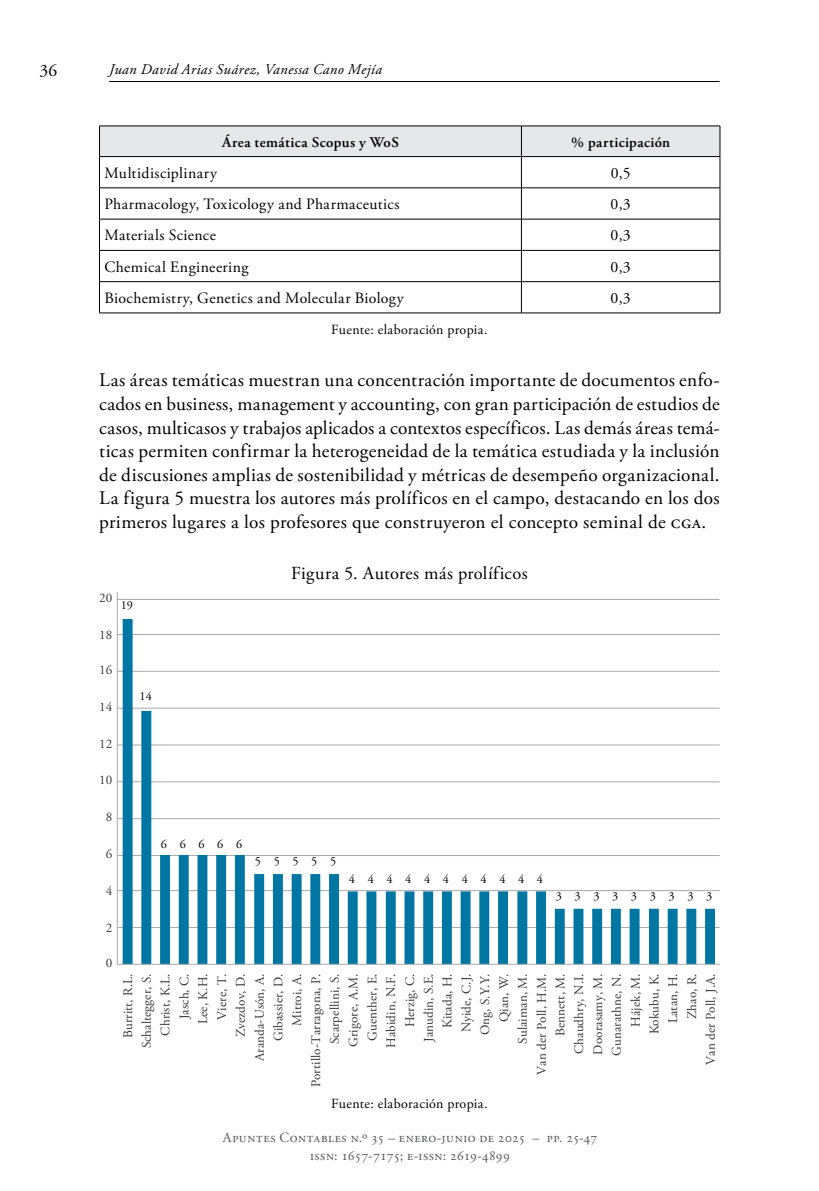
<style>
.page{position:relative;width:819px;height:1191px;background:#fff}
.page>*{position:absolute;margin:0;border:0;box-sizing:border-box;transform-origin:0 0}
.Body_sin{font:19.25px/23.6px "Adobe Garamond Pro";letter-spacing:.005em;color:#000;text-align:justify}
.Tit_Tab{font:18.38px "Adobe Garamond Pro";color:#000}
.t1{font:17.5px "Adobe Garamond Pro";color:#000}
.Body_Tab{font:15.75px "Adobe Garamond Pro";letter-spacing:.015em;color:#000}
.t2{font:italic 14.88px "Adobe Garamond Pro";letter-spacing:.03em;color:#000}
.Encabezado_Tab{font:600 14.88px "Adobe Garamond Pro";letter-spacing:.03em;color:#000}
.t3{font:14px/17.5px "Adobe Garamond Pro";letter-spacing:.025em;color:#58595b;text-align:center}
.Fuente_tab{font:14px "Adobe Garamond Pro";color:#000}
.t4{font:13.12px/18.7px "Adobe Garamond Pro";letter-spacing:.01em;color:#39393a;text-align:right}
.t5{font:12.25px "Adobe Garamond Pro";letter-spacing:1.035em;color:#000}
</style>
<div class="page">
<hr style="left:109px;top:81px;width:610px;height:1px;background:#000">
<div style="left:100px;top:127px;width:619px;height:29px;background:#e6e7e8"></div>
<hr style="left:99px;top:126px;width:422px;height:1px;background:#000">
<hr style="left:99px;top:126px;width:1px;height:30px;background:#000">
<hr style="left:521px;top:126px;width:199px;height:1px;background:#000">
<hr style="left:521px;top:126px;width:1px;height:30px;background:#000">
<hr style="left:719px;top:126px;width:1px;height:30px;background:#000">
<hr style="left:99px;top:156px;width:422px;height:1px;background:#000">
<hr style="left:99px;top:157px;width:1px;height:31px;background:#000">
<hr style="left:521px;top:156px;width:199px;height:1px;background:#000">
<hr style="left:521px;top:157px;width:1px;height:31px;background:#000">
<hr style="left:719px;top:157px;width:1px;height:31px;background:#000">
<hr style="left:99px;top:187px;width:422px;height:1px;background:#000">
<hr style="left:99px;top:188px;width:1px;height:31px;background:#000">
<hr style="left:521px;top:187px;width:199px;height:1px;background:#000">
<hr style="left:521px;top:188px;width:1px;height:31px;background:#000">
<hr style="left:719px;top:188px;width:1px;height:31px;background:#000">
<hr style="left:99px;top:219px;width:422px;height:1px;background:#000">
<hr style="left:99px;top:219px;width:1px;height:31px;background:#000">
<hr style="left:521px;top:219px;width:199px;height:1px;background:#000">
<hr style="left:521px;top:219px;width:1px;height:31px;background:#000">
<hr style="left:719px;top:219px;width:1px;height:31px;background:#000">
<hr style="left:99px;top:250px;width:422px;height:1px;background:#000">
<hr style="left:99px;top:251px;width:1px;height:30px;background:#000">
<hr style="left:521px;top:250px;width:199px;height:1px;background:#000">
<hr style="left:521px;top:251px;width:1px;height:30px;background:#000">
<hr style="left:719px;top:251px;width:1px;height:30px;background:#000">
<hr style="left:99px;top:281px;width:422px;height:1px;background:#000">
<hr style="left:99px;top:282px;width:1px;height:31px;background:#000">
<hr style="left:521px;top:281px;width:199px;height:1px;background:#000">
<hr style="left:521px;top:282px;width:1px;height:31px;background:#000">
<hr style="left:719px;top:282px;width:1px;height:31px;background:#000">
<hr style="left:99px;top:313px;width:422px;height:1px;background:#000">
<hr style="left:521px;top:313px;width:199px;height:1px;background:#000">
<svg style="left:117px;top:592px;width:603px;height:372px"></svg>
<p class="t1" style="left:39px;top:59px;width:19px">36</p>
<p class="t2" style="left:109px;top:60px;width:274px">Juan David Arias Suárez, Vanessa Cano Mejía</p>
<p class="Encabezado_Tab" style="left:222px;top:133px;width:178px">Área temática Scopus y WoS</p>
<p class="Encabezado_Tab" style="left:571px;top:133px;width:100px">% participación</p>
<p class="Body_Tab" style="left:104px;top:163px;width:114px">Multidisciplinary</p>
<p class="Body_Tab" style="left:610px;top:163px;width:22px">0,5</p>
<p class="Body_Tab" style="left:104px;top:195px;width:296px">Pharmacology, Toxicology and Pharmaceutics</p>
<p class="Body_Tab" style="left:610px;top:195px;width:22px">0,3</p>
<p class="Body_Tab" style="left:104px;top:226px;width:113px">Materials Science</p>
<p class="Body_Tab" style="left:610px;top:226px;width:22px">0,3</p>
<p class="Body_Tab" style="left:104px;top:257px;width:146px">Chemical Engineering</p>
<p class="Body_Tab" style="left:610px;top:257px;width:22px">0,3</p>
<p class="Body_Tab" style="left:104px;top:288px;width:301px">Biochemistry, Genetics and Molecular Biology</p>
<p class="Body_Tab" style="left:610px;top:288px;width:22px">0,3</p>
<p class="Fuente_tab" style="left:331px;top:321px;width:158px">Fuente: elaboración propia.</p>
<p class="Body_sin" style="left:99px;top:369px;width:622px">Las áreas temáticas muestran una concentración importante de documentos enfo&shy;cados en business, management y accounting, con gran participación de estudios de casos, multicasos y trabajos aplicados a contextos específicos. Las demás áreas temá&shy;ticas permiten confirmar la heterogeneidad de la temática estudiada y la inclusión de discusiones amplias de sostenibilidad y métricas de desempeño organizacional.<br>La figura 5 muestra los autores más prolíficos en el campo, destacando en los dos primeros lugares a los profesores que construyeron el concepto seminal de cga.</p>
<p class="Tit_Tab" style="left:291px;top:562px;width:238px">Figura 5. Autores más prolíficos</p>
<p class="t5" style="left:121px;top:598px;width:14px">19</p>
<p class="t4" style="left:99px;top:589px;width:15px">20</p>
<p class="t4" style="left:99px;top:626px;width:15px">18</p>
<p class="t4" style="left:99px;top:661px;width:15px">16</p>
<p class="t4" style="left:99px;top:697px;width:15px">14</p>
<p class="t4" style="left:99px;top:734px;width:15px">12</p>
<p class="t5" style="left:139px;top:689px;width:14px">14</p>
<p class="t4" style="left:99px;top:771px;width:15px">10</p>
<p class="t4" style="left:106px;top:808px;width:8px">8</p>
<p class="t4" style="left:106px;top:845px;width:8px">6</p>
<p class="t4" style="left:106px;top:882px;width:8px">4</p>
<p class="t4" style="left:106px;top:918px;width:8px">2</p>
<p class="t4" style="left:106px;top:953px;width:8px">0</p>
<p class="t5" style="left:161px;top:836px;width:83px">66666</p>
<p class="t5" style="left:255px;top:854px;width:83px">55555</p>
<p class="t5" style="left:349px;top:871px;width:196px">44444444444</p>
<p class="t5" style="left:555px;top:889px;width:158px">333333333</p>
<p class="t4" style="left:119px;top:1087px;width:116px;rotate:-90deg">Burritt, R.L.<br>Schaltegger, S.<br>Christ, K.L.<br>Jasch, C.<br>Lee, K.H.<br>Viere, T.<br>Zvezdov, D.<br>Aranda-Usón, A.<br>Gibassier, D.<br>Mitroi, A.<br>Portillo-Tarragona, P.<br>Scarpellini, S.<br>Grigore, A.M.<br>Guenther, E.<br>Habidin, N.F.<br>Herzig, C.<br>Janudin, S.E.<br>Kitada, H.<br>Nyide, C.J.<br>Ong, S.Y.Y.<br>Qian, W.<br>Sulaiman, M.<br>Van der Poll, H.M.<br>Bennett, M.<br>Chaudhry, N.I.<br>Doorasamy, M.<br>Gunarathne, N.<br>Hájek, M.<br>Kokubu, K.<br>Latan, H.<br>Zhao, R.<br>Van der Poll, J.A.</p>
<p class="Fuente_tab" style="left:331px;top:1094px;width:158px">Fuente: elaboración propia.</p>
<p class="t3" style="left:223px;top:1129px;width:376px">Apuntes Contables n.º 35 – enero-junio de 2025 – pp. 25-47 issn: 1657-7175; e-issn: 2619-4899</p>
</div>
